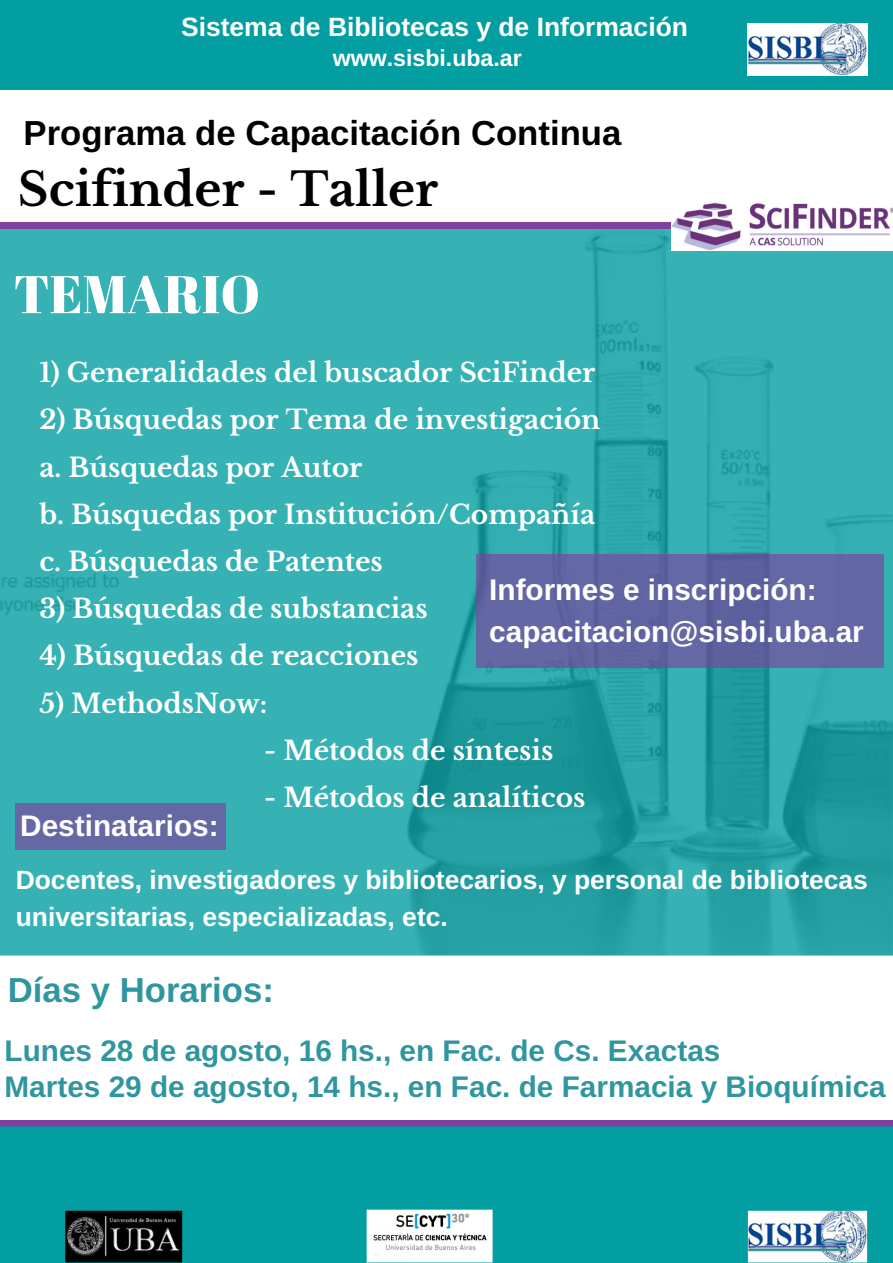
<style>
.page{position:relative;width:893px;height:1263px;background:#fff}
.page>*{position:absolute;margin:0;border:0;box-sizing:border-box;transform-origin:0 0}
.t1{font:52.95px "Abril Fatface";color:#fff}
.t2{font:700 46.35px "Libre Baskerville";color:#000}
.t3{font:700 34.65px "Arimo";color:#000}
.t4{font:700 34.65px "Arimo";color:#2f96a0}
.t5{font:700 29.7px/36px "Arimo";color:#2f96a0}
.t6{font:700 29.7px/41.5px "Arimo";color:#fff}
.t7{font:700 26.4px/47.2px "Libre Baskerville";color:#fff}
.t8{font:700 26.4px/37px "Arimo";color:#fff}
.t9{font:700 23.1px "Arimo";color:#fff}
</style>
<div class="page">
<div style="left:0;top:0;width:892px;height:1262px;background:#029ea1"></div>
<img style="left:0;top:229px;width:892px;height:726px">
<div style="left:0;top:90px;width:892px;height:133px;background:#fff"></div>
<div style="left:0;top:955px;width:892px;height:165px;background:#fff"></div>
<div style="left:0;top:223px;width:672px;height:6px;background:#7e429e"></div>
<img style="left:671px;top:203px;width:221px;height:48px">
<img style="left:747px;top:24px;width:120px;height:51px">
<img style="left:65px;top:1211px;width:117px;height:51px">
<div style="left:477px;top:554px;width:407px;height:114px;background:#6368a4"></div>
<img style="left:366px;top:1209px;width:126px;height:53px">
<div style="left:16px;top:804px;width:210px;height:46px;background:#6469a5"></div>
<div style="left:0;top:1120px;width:892px;height:6px;background:#7e429e"></div>
<img style="left:747px;top:1211px;width:120px;height:51px">
<p class="t8" style="left:181px;top:8px;width:508px">Sistema de Bibliotecas y de Información</p>
<p class="t9" style="left:333px;top:45px;width:190px">www.sisbi.uba.ar</p>
<h3 class="t3" style="left:24px;top:114px;width:599px">Programa de Capacitación Continua</h3>
<h2 class="t2" style="left:18px;top:161px;width:422px">Scifinder - Taller</h2>
<h1 class="t1" style="left:13px;top:257px;width:248px">TEMARIO</h1>
<p class="t7" style="left:39px;top:349px;width:557px">1) Generalidades del buscador SciFinder</p>
<p class="t7" style="left:39px;top:396px;width:562px">2) Búsquedas por Tema de investigación a. Búsquedas por Autor<br>b. Búsquedas por Institución/Compañía c. Búsquedas de Patentes</p>
<p class="t7" style="left:39px;top:585px;width:390px">3) Búsquedas de substancias</p>
<p class="t7" style="left:39px;top:632px;width:380px">4) Búsquedas de reacciones</p>
<p class="t7" style="left:39px;top:680px;width:229px">5) MethodsNow:</p>
<p class="t7" style="left:264px;top:727px;width:291px">- Métodos de síntesis</p>
<p class="t7" style="left:264px;top:774px;width:322px">- Métodos de analíticos</p>
<p class="t6" style="left:489px;top:569px;width:376px">Informes e inscripción: capacitacion@sisbi.uba.ar</p>
<p class="t6" style="left:20px;top:805px;width:200px">Destinatarios:</p>
<p class="t8" style="left:16px;top:861px;width:853px">Docentes, investigadores y bibliotecarios, y personal de bibliotecas universitarias, especializadas, etc.</p>
<h3 class="t4" style="left:8px;top:970px;width:267px">Días y Horarios:</h3>
<p class="t5" style="left:4px;top:1032px;width:882px">Lunes 28 de agosto, 16 hs., en Fac. de Cs. Exactas<br>Martes 29 de agosto, 14 hs., en Fac. de Farmacia y Bioquímica</p>
</div>
